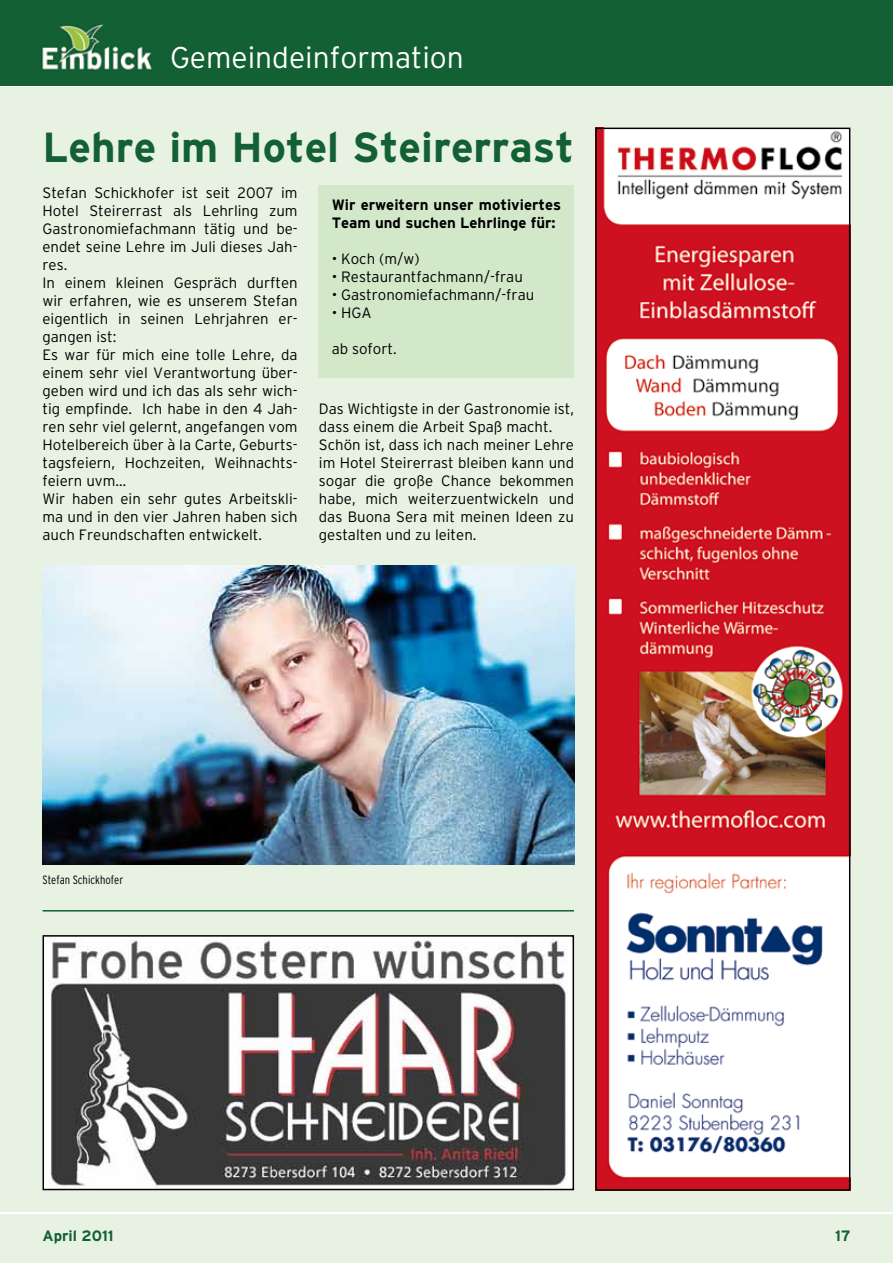
<style>
.page{position:relative;width:893px;height:1263px;background:#fff}
.page>*{position:absolute;margin:0;border:0;box-sizing:border-box;transform-origin:0 0}
.t1{font:700 42px "Interstate";color:#126034}
.t2{font:300 30px "Interstate";color:#fff}
.t3{font:300 15px/18px "Interstate";color:#000}
.t4{font:700 15px/18px "Interstate";color:#000}
.t5{font:700 15px "Interstate";color:#126034}
.t6{font:300 condensed 12px "Interstate";color:#000}
</style>
<div class="page">
<div style="left:0;top:0;width:893px;height:85px;background:#136034"></div>
<div style="left:0;top:87px;width:893px;height:1176px;background:#e8f2e2"></div>
<hr style="left:0;top:1212px;width:893px;height:2px;background:#fff">
<img style="left:49px;top:938px;width:519px;height:249px">
<div style="left:43px;top:935px;width:531px;height:255px;border:2px solid #000"></div>
<img style="left:598px;top:131px;width:249px;height:1057px">
<div style="left:595px;top:128px;width:255px;height:1063px;border:2px solid #000"></div>
<div style="left:319px;top:185px;width:255px;height:193px;background:#d3e7c9"></div>
<hr style="left:43px;top:910px;width:531px;height:1px;background:#126034">
<img style="left:43px;top:565px;width:531px;height:299px">
<h2 class="t2" style="left:170px;top:41px;width:295px">Gemeindeinformation</h2>
<h1 class="t1" style="left:43px;top:124px;width:533px">Lehre im Hotel Steirerrast</h1>
<p class="t3" style="left:43px;top:184px;width:257px">Stefan Schickhofer ist seit 2007 im<br>Hotel Steirerrast als Lehrling zum<br>Gastronomiefachmann tätig und be&shy;endet seine Lehre im Juli dieses Jah&shy;res.<br>In einem kleinen Gespräch durften wir erfahren, wie es unserem Stefan eigentlich in seinen Lehrjahren er&shy;gangen ist:<br>Es war für mich eine tolle Lehre, da einem sehr viel Verantwortung über&shy;geben wird und ich das als sehr wich&shy;tig empfinde. Ich habe in den 4 Jah&shy;ren sehr viel gelernt, angefangen vom<br>Hotelbereich über à la Carte, Geburts&shy;tagsfeiern, Hochzeiten, Weihnachts&shy;feiern uvm…<br>Wir haben ein sehr gutes Arbeitskli&shy;ma und in den vier Jahren haben sich auch Freundschaften entwickelt.</p>
<p class="t4" style="left:332px;top:196px;width:231px">Wir erweitern unser motiviertes<br>Team und suchen Lehrlinge für:</p>
<p class="t3" style="left:332px;top:250px;width:89px">• Koch (m/w)</p>
<p class="t3" style="left:332px;top:268px;width:193px">• Restaurantfachmann/-frau</p>
<p class="t3" style="left:332px;top:286px;width:204px">• Gastronomiefachmann/-frau</p>
<p class="t3" style="left:332px;top:304px;width:41px">• HGA</p>
<p class="t3" style="left:332px;top:340px;width:66px">ab sofort.</p>
<p class="t3" style="left:319px;top:400px;width:257px">Das Wichtigste in der Gastronomie ist, dass einem die Arbeit Spaß macht.<br>Schön ist, dass ich nach meiner Lehre im Hotel Steirerrast bleiben kann und sogar die große Chance bekommen habe, mich weiterzuentwickeln und das Buona Sera mit meinen Ideen zu gestalten und zu leiten.</p>
<p class="t6" style="left:43px;top:873px;width:82px">Stefan Schickhofer</p>
<p class="t5" style="left:43px;top:1227px;width:73px">April 2011</p>
<p class="t5" style="left:835px;top:1227px;width:17px">17</p>
</div>
